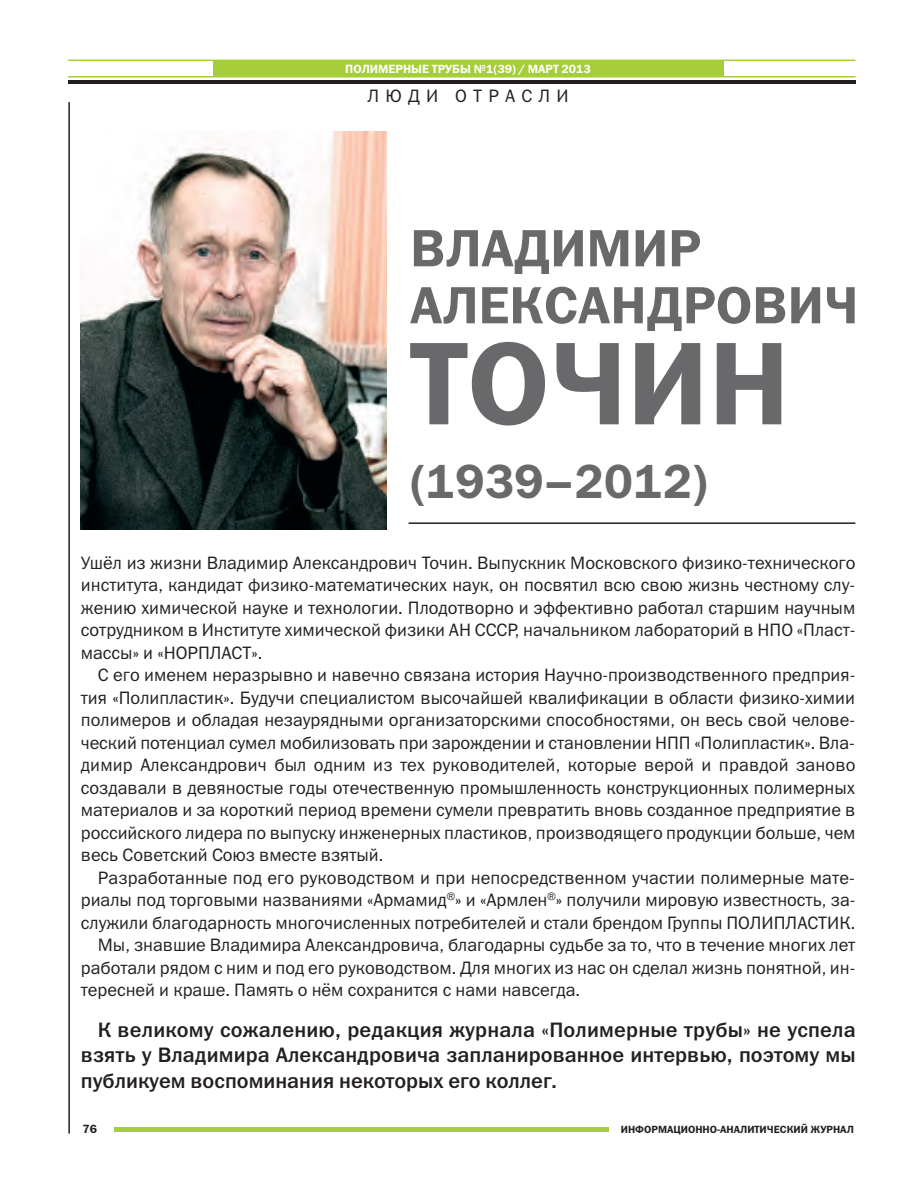
<style>
.page{position:relative;width:915px;height:1191px;background:#fff}
.page>*{position:absolute;margin:0;border:0;box-sizing:border-box;transform-origin:0 0}
.t1{font:118.35px "Franklin Gothic Demi C";color:#69696c}
.t2{font:52.65px/57px "Franklin Gothic Demi C";color:#69696c}
.t3{font:48.3px "Franklin Gothic Demi C";color:#69696c}
.t4{font:21px/25.5px "Franklin Gothic Medium C";color:#231f20;text-align:justify}
.t5{font:18px/22.5px "Franklin Gothic Book C";color:#231f20;text-align:justify}
.t6{font:18px "Franklin Gothic Book C";letter-spacing:.35em;color:#231f20}
.t7{font:12px "Franklin Gothic Demi C";color:#fff}
.t8{font:12px "Franklin Gothic Demi C";color:#231f20}
.t9{font:10.5px "Franklin Gothic Demi C";color:#231f20}
</style>
<div class="page">
<hr style="left:68px;top:102px;width:2px;height:1031px;background:#231f20">
<hr style="left:114px;top:1127px;width:494px;height:4px;background:#a6ce39">
<hr style="left:68px;top:76px;width:787px;height:1px;background:#a6ce39">
<hr style="left:68px;top:60px;width:787px;height:1px;background:#a6ce39">
<hr style="left:68px;top:80px;width:787px;height:3px;background:#231f20">
<div style="left:213px;top:60px;width:510px;height:16px;background:#a6ce39"></div>
<img style="left:81px;top:132px;width:305px;height:398px">
<hr style="left:408px;top:522px;width:447px;height:2px;background:#231f20">
<p class="t7" style="left:345px;top:62px;width:247px">ПОЛИМЕРНЫЕ ТРУБЫ №1(39) / МАРТ 2013</p>
<p class="t6" style="left:367px;top:86px;width:203px">ЛЮДИ ОТРАСЛИ</p>
<h2 class="t2" style="left:410px;top:220px;width:449px">ВЛАДИМИР<br>АЛЕКСАНДРОВИЧ</h2>
<h1 class="t1" style="left:410px;top:314px;width:381px">ТОЧИН</h1>
<h3 class="t3" style="left:410px;top:453px;width:299px">(1939–2012)</h3>
<p class="t5" style="left:81px;top:551px;width:775px">Ушёл из жизни Владимир Александрович Точин. Выпускник Московского физико-технического института, кандидат физико-математических наук, он посвятил всю свою жизнь честному слу&shy;жению химической науке и технологии. Плодотворно и эффективно работал старшим научным сотрудником в Институте химической физики АН СССР, начальником лабораторий в НПО «Пласт&shy;массы» и «НОРПЛАСТ».</p>
<p class="t5" style="left:81px;top:664px;width:776px;text-indent:17px">С его именем неразрывно и навечно связана история Научно-производственного предприя&shy;тия «Полипластик». Будучи специалистом высочайшей квалификации в области физико-химии полимеров и обладая незаурядными организаторскими способностями, он весь свой челове&shy;ческий потенциал сумел мобилизовать при зарождении и становлении НПП «Полипластик». Вла&shy;димир Александрович был одним из тех руководителей, которые верой и правдой заново создавали в девяностые годы отечественную промышленность конструкционных полимерных материалов и за короткий период времени сумели превратить вновь созданное предприятие в российского лидера по выпуску инженерных пластиков, производящего продукции больше, чем весь Советский Союз вместе взятый.</p>
<p class="t5" style="left:98px;top:866px;width:758px">Разработанные под его руководством и при непосредственном участии полимерные мате-</p>
<p class="t5" style="left:81px;top:889px;width:775px">риалы под торговыми названиями «Армамид<sup>®</sup>» и «Армлен<sup>®</sup>» получили мировую известность, за-</p>
<p class="t5" style="left:81px;top:911px;width:775px">служили благодарность многочисленных потребителей и стали брендом Группы ПОЛИПЛАСТИК.</p>
<p class="t5" style="left:98px;top:934px;width:758px">Мы, знавшие Владимира Александровича, благодарны судьбе за то, что в течение многих лет</p>
<p class="t5" style="left:81px;top:956px;width:775px">работали рядом с ним и под его руководством. Для многих из нас он сделал жизнь понятной, ин-</p>
<p class="t5" style="left:81px;top:979px;width:501px">тересней и краше. Память о нём сохранится с нами навсегда.</p>
<p class="t4" style="left:81px;top:1017px;width:776px;text-indent:17px">К великому сожалению, редакция журнала «Полимерные трубы» не успела взять у Владимира Александровича запланированное интервью, поэтому мы публикуем воспоминания некоторых его коллег.</p>
<p class="t8" style="left:82px;top:1122px;width:16px">76</p>
<p class="t9" style="left:620px;top:1122px;width:234px">ИНФОРМАЦИОННО-АНАЛИТИЧЕСКИЙ ЖУРНАЛ</p>
</div>
